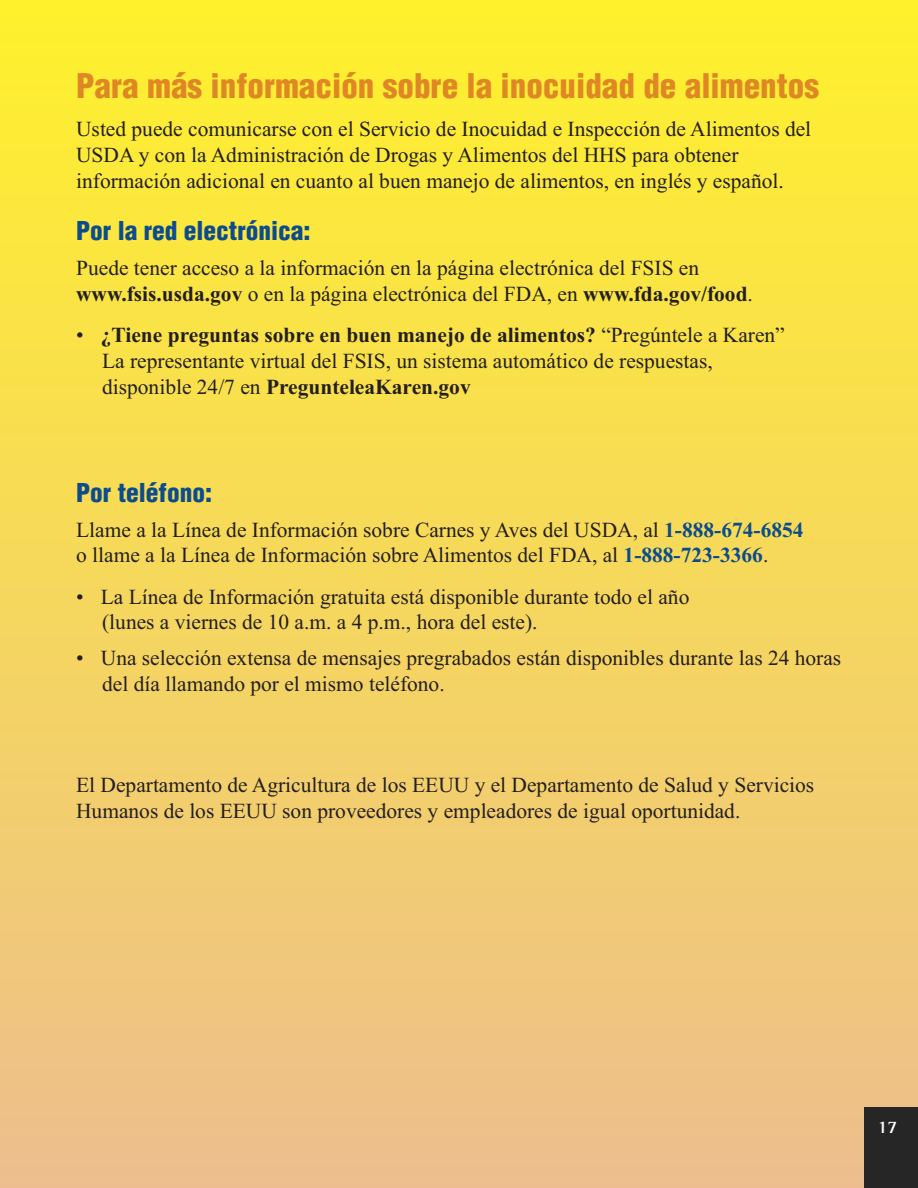
<style>
.page{position:relative;width:918px;height:1188px;background:#fff}
.page>*{position:absolute;margin:0;border:0;box-sizing:border-box;transform-origin:0 0}
.t1{font:900 condensed 33.15px "Helvetica";color:#e08725}
.t2{font:900 condensed 25.35px "Helvetica";color:#0c4c8c}
.LBL{font:21.45px/25.8px "Times New Roman";color:#231f20}
.t3{font:700 18px "Rotis Semi Serif";color:#fff}
.s1{font-weight:700}
.s2{font-weight:700;color:#0c4c8c}
</style>
<div class="page">
<div style="left:0;top:0;width:918px;height:1188px;background:linear-gradient(to bottom,#fff12b,#edbd8f)"></div>
<div style="left:864px;top:1107px;width:54px;height:81px;background:#272627"></div>
<h2 class="t1" style="left:76px;top:67px;width:745px">Para más información sobre la inocuidad de alimentos</h2>
<p class="LBL" style="left:76px;top:116px;width:737px">Usted puede comunicarse con el Servicio de Inocuidad e Inspección de Alimentos del<br>USDA y con la Administración de Drogas y Alimentos del HHS para obtener información adicional en cuanto al buen manejo de alimentos, en inglés y español.</p>
<h3 class="t2" style="left:76px;top:217px;width:236px">Por la red electrónica:</h3>
<p class="LBL" style="left:76px;top:255px;width:678px">Puede tener acceso a la información en la página electrónica del FSIS en <span class="s1">www.fsis.usda.gov</span> o en la página electrónica del FDA, en <span class="s1">www.fda.gov/food</span>.</p>
<p class="LBL" style="left:76px;top:322px;width:9px">•</p>
<p class="LBL" style="left:101px;top:322px;width:685px"><span class="s1">¿Tiene preguntas sobre en buen manejo de alimentos?</span> “Pregúntele a Karen”<br>La representante virtual del FSIS, un sistema automático de respuestas, disponible 24/7 en <span class="s1">PregunteleaKaren.gov</span></p>
<h3 class="t2" style="left:76px;top:478px;width:137px">Por teléfono:</h3>
<p class="LBL" style="left:76px;top:516px;width:729px">Llame a la Línea de Información sobre Carnes y Aves del USDA, al <span class="s2">1-888-674-6854 </span>o llame a la Línea de Información sobre Alimentos del FDA, al <span class="s2">1-888-723-3366</span>.</p>
<p class="LBL" style="left:76px;top:583px;width:9px">•</p>
<p class="LBL" style="left:101px;top:583px;width:590px">La Línea de Información gratuita está disponible durante todo el año (lunes a viernes de 10 a.m. a 4 p.m., hora del este).</p>
<p class="LBL" style="left:76px;top:645px;width:9px">•</p>
<p class="LBL" style="left:101px;top:645px;width:742px">Una selección extensa de mensajes pregrabados están disponibles durante las 24 horas del día llamando por el mismo teléfono.</p>
<p class="LBL" style="left:76px;top:771px;width:740px">El Departamento de Agricultura de los EEUU y el Departamento de Salud y Servicios<br>Humanos de los EEUU son proveedores y empleadores de igual oportunidad.</p>
<p class="t3" style="left:878px;top:1121px;width:22px">17</p>
</div>
